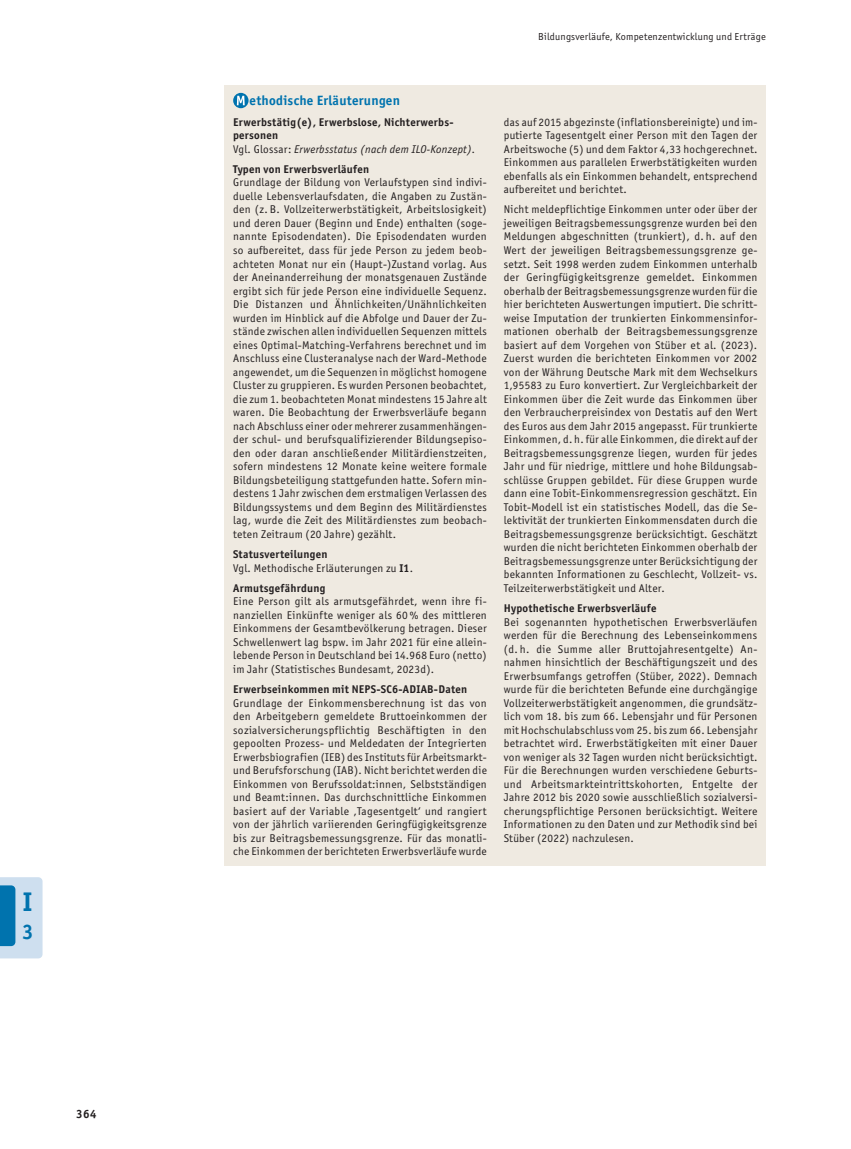
<style>
.page{position:relative;width:851px;height:1149px;background:#fff}
.page>*{position:absolute;margin:0;border:0;box-sizing:border-box;transform-origin:0 0}
.t1{font:700 27px "Officina Sans";color:#0073ae}
.t2{font:700 21px "Officina Sans";color:#0073ae}
.t3{font:700 13.5px "Officina Sans";letter-spacing:.02em;color:#0073ae}
.t4{font:700 12px "Officina Sans";color:#231f20}
.t5{font:11.25px/13.5px "Officina Sans";letter-spacing:.025em;color:#231f20;text-align:justify}
.t6{font:700 11.25px/13.5px "Officina Sans";letter-spacing:.025em;color:#231f20}
.t7{font:10.2px "Officina Sans";letter-spacing:.02em;color:#231f20}
.s1{font-weight:400}
.s2{font-weight:400;font-style:italic}
.s3{font-weight:700}
</style>
<div class="page">
<svg style="left:0;top:877px;width:43px;height:81px;background:#97c2dd"></svg>
<div style="left:225px;top:85px;width:540px;height:780px;background:#efeae1"></div>
<svg style="left:233px;top:93px;width:15px;height:15px"></svg>
<svg style="left:237px;top:96px;width:8px;height:9px"></svg>
<h1 class="t1" style="left:23px;top:884px;width:11px">I</h1>
<h2 class="t2" style="left:22px;top:919px;width:13px">3</h2>
<p class="t4" style="left:76px;top:1105px;width:22px">364</p>
<p class="t7" style="left:538px;top:30px;width:229px">Bildungsverläufe, Kompetenzentwicklung und Erträge</p>
<p class="t3" style="left:249px;top:92px;width:152px">ethodische Erläuterungen</p>
<p class="t6" style="left:233px;top:115px;width:244px">Erwerbstätig(e), Erwerbslose, Nichterwerbs&shy;personen<br><span class="s1">Vgl. Glossar:</span> <span class="s2">Erwerbsstatus (nach dem ILO-Konzept).</span></p>
<p class="t6" style="left:233px;top:162px;width:137px">Typen von Erwerbsverläufen</p>
<p class="t5" style="left:233px;top:176px;width:255px">Grundlage der Bildung von Verlaufstypen sind indivi&shy;duelle Lebensverlaufsdaten, die Angaben zu Zustän&shy;den (z. B. Vollzeiterwerbstätigkeit, Arbeitslosigkeit) und deren Dauer (Beginn und Ende) enthalten (soge&shy;nannte Episodendaten). Die Episodendaten wurden so aufbereitet, dass für jede Person zu jedem beob&shy;achteten Monat nur ein (Haupt-)Zustand vorlag. Aus der Aneinanderreihung der monatsgenauen Zustände ergibt sich für jede Person eine individuelle Sequenz.<br>Die Distanzen und Ähnlichkeiten/Unähnlichkeiten wurden im Hinblick auf die Abfolge und Dauer der Zu&shy;stände zwischen allen individuellen Sequenzen mittels eines Optimal-Matching-Verfahrens berechnet und im Anschluss eine Clusteranalyse nach der Ward-Methode angewendet, um die Sequenzen in möglichst homogene Cluster zu gruppieren. Es wurden Personen beobachtet, die zum 1. beobachteten Monat mindestens 15 Jahre alt waren. Die Beobachtung der Erwerbsverläufe begann nach Abschluss einer oder mehrerer zusammenhängen&shy;der schul- und berufsqualifizierender Bildungsepiso&shy;den oder daran anschließender Militärdienstzeiten, sofern mindestens 12 Monate keine weitere formale Bildungsbeteiligung stattgefunden hatte. Sofern min&shy;destens 1 Jahr zwischen dem erstmaligen Verlassen des Bildungssystems und dem Beginn des Militärdienstes lag, wurde die Zeit des Militärdienstes zum beobach&shy;teten Zeitraum (20 Jahre) gezählt.</p>
<p class="t5" style="left:233px;top:547px;width:181px"><span class="s3">Statusverteilungen<br></span>Vgl. Methodische Erläuterungen zu <span class="s3">I1</span>.</p>
<p class="t6" style="left:233px;top:581px;width:94px">Armutsgefährdung</p>
<p class="t5" style="left:233px;top:594px;width:255px">Eine Person gilt als armutsgefährdet, wenn ihre fi&shy;nanziellen Einkünfte weniger als 60 % des mittleren Einkommens der Gesamtbevölkerung betragen. Dieser Schwellenwert lag bspw. im Jahr 2021 für eine allein&shy;lebende Person in Deutschland bei 14.968 Euro (netto) im Jahr (Statistisches Bundesamt, 2023d).</p>
<p class="t6" style="left:233px;top:682px;width:235px">Erwerbseinkommen mit NEPS-SC6-ADIAB-Daten</p>
<p class="t5" style="left:233px;top:696px;width:255px">Grundlage der Einkommensberechnung ist das von den Arbeitgebern gemeldete Bruttoeinkommen der sozialversicherungspflichtig Beschäftigten in den gepoolten Prozess- und Meldedaten der Integrierten Erwerbsbiografien (IEB) des Instituts für Arbeitsmarkt&shy;und Berufsforschung (IAB). Nicht berichtet werden die Einkommen von Berufssoldat:innen, Selbstständigen und Beamt:innen. Das durchschnittliche Einkommen basiert auf der Variable ,Tagesentgelt‘ und rangiert von der jährlich variierenden Geringfügigkeitsgrenze bis zur Beitragsbemessungsgrenze. Für das monatli&shy;che Einkommen der berichteten Erwerbsverläufe wurde</p>
<p class="t5" style="left:503px;top:115px;width:255px">das auf 2015 abgezinste (inflationsbereinigte) und im&shy;putierte Tagesentgelt einer Person mit den Tagen der Arbeitswoche (5) und dem Faktor 4,33 hochgerechnet.<br>Einkommen aus parallelen Erwerbstätigkeiten wurden ebenfalls als ein Einkommen behandelt, entsprechend aufbereitet und berichtet.</p>
<p class="t5" style="left:503px;top:203px;width:255px">Nicht meldepflichtige Einkommen unter oder über der jeweiligen Beitragsbemessungsgrenze wurden bei den Meldungen abgeschnitten (trunkiert), d. h. auf den Wert der jeweiligen Beitragsbemessungsgrenze ge&shy;setzt. Seit 1998 werden zudem Einkommen unterhalb der Geringfügigkeitsgrenze gemeldet. Einkommen oberhalb der Beitragsbemessungsgrenze wurden für die hier berichteten Auswertungen imputiert. Die schritt&shy;weise Imputation der trunkierten Einkommensinfor&shy;mationen oberhalb der Beitragsbemessungsgrenze basiert auf dem Vorgehen von Stüber et al. (2023).<br>Zuerst wurden die berichteten Einkommen vor 2002 von der Währung Deutsche Mark mit dem Wechselkurs 1,95583 zu Euro konvertiert. Zur Vergleichbarkeit der Einkommen über die Zeit wurde das Einkommen über den Verbraucherpreisindex von Destatis auf den Wert des Euros aus dem Jahr 2015 angepasst. Für trunkierte Einkommen, d. h. für alle Einkommen, die direkt auf der Beitragsbemessungsgrenze liegen, wurden für jedes Jahr und für niedrige, mittlere und hohe Bildungsab&shy;schlüsse Gruppen gebildet. Für diese Gruppen wurde dann eine Tobit-Einkommensregression geschätzt. Ein Tobit-Modell ist ein statistisches Modell, das die Se&shy;lektivität der trunkierten Einkommensdaten durch die Beitragsbemessungsgrenze berücksichtigt. Geschätzt wurden die nicht berichteten Einkommen oberhalb der Beitragsbemessungsgrenze unter Berücksichtigung der bekannten Informationen zu Geschlecht, Vollzeit- vs.<br>Teilzeiterwerbstätigkeit und Alter.</p>
<p class="t6" style="left:503px;top:601px;width:154px">Hypothetische Erwerbsverläufe</p>
<p class="t5" style="left:503px;top:615px;width:255px">Bei sogenannten hypothetischen Erwerbsverläufen werden für die Berechnung des Lebenseinkommens (d. h. die Summe aller Bruttojahresentgelte) An&shy;nahmen hinsichtlich der Beschäftigungszeit und des Erwerbsumfangs getroffen (Stüber, 2022). Demnach wurde für die berichteten Befunde eine durchgängige Vollzeiterwerbstätigkeit angenommen, die grundsätz&shy;lich vom 18. bis zum 66. Lebensjahr und für Personen mit Hochschulabschluss vom 25. bis zum 66. Lebensjahr betrachtet wird. Erwerbstätigkeiten mit einer Dauer von weniger als 32 Tagen wurden nicht berücksichtigt.<br>Für die Berechnungen wurden verschiedene Geburts&shy;und Arbeitsmarkteintrittskohorten, Entgelte der Jahre 2012 bis 2020 sowie ausschließlich sozialversi&shy;cherungspflichtige Personen berücksichtigt. Weitere Informationen zu den Daten und zur Methodik sind bei Stüber (2022) nachzulesen.</p>
</div>
